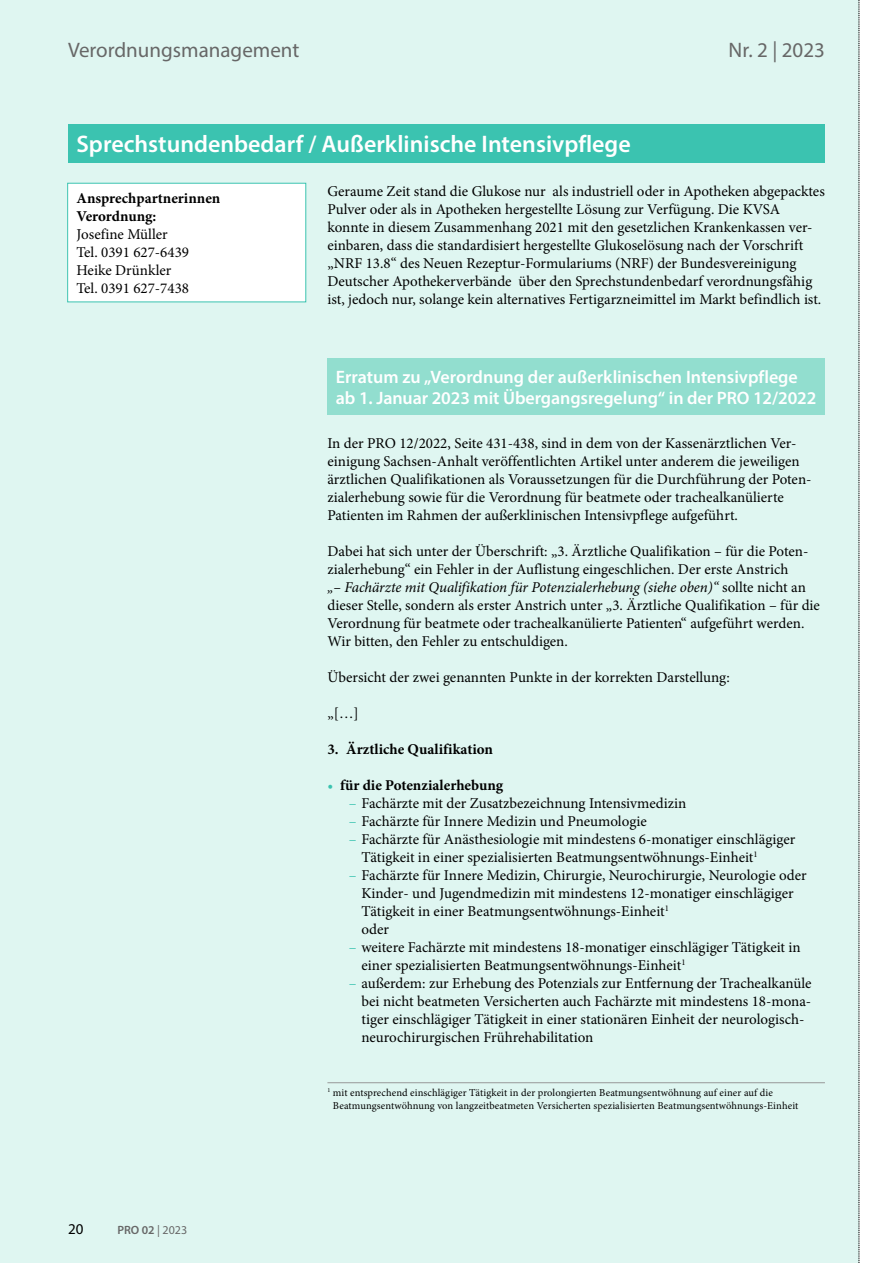
<style>
.page{position:relative;width:893px;height:1263px;background:#fff}
.page>*{position:absolute;margin:0;border:0;box-sizing:border-box;transform-origin:0 0}
.t1{font:600 24px "Myriad Pro";color:#fff}
.t2{font:21px "Myriad Pro";color:#676767}
.t3{font:600 18px/21px "Myriad Pro";letter-spacing:-.005em;color:#fff}
.t4{font:15px/18px "Minion Pro";color:#000}
.t5{font:700 15px/18px "Minion Pro";color:#000}
.t6{font:15px "Myriad Pro";color:#000}
.t7{font:600 12px "Myriad Pro";color:#676767}
.t8{font:10.5px/13.5px "Minion Pro";letter-spacing:.01em;color:#000}
.s1{font-style:italic}
.s2{font-weight:400;color:#3bc3b0}
.s3{color:#3bc3b0}
.s4{font-weight:400}
</style>
<div class="page">
<div style="left:0;top:0;width:859px;height:1263px;background:#dff6f1"></div>
<svg style="left:859px;top:0;width:1px;height:1263px"></svg>
<div style="left:68px;top:124px;width:757px;height:38px;background:#3bc3b0"></div>
<div style="left:327px;top:359px;width:498px;height:56px;background:#92decf"></div>
<div style="left:68px;top:183px;width:238px;height:119px;background:#fff"></div>
<div style="left:67px;top:183px;width:239px;height:119px;border:1px solid #3bc3b0"></div>
<hr style="left:327px;top:1082px;width:498px;height:1px;background:#989898">
<h2 class="t2" style="left:68px;top:37px;width:233px">Verordnungsmanagement</h2>
<h2 class="t2" style="left:729px;top:37px;width:98px">Nr. 2 | 2023</h2>
<h1 class="t1" style="left:77px;top:129px;width:556px">Sprechstundenbedarf / Außerklinische Intensivpflege</h1>
<p class="t4" style="left:327px;top:182px;width:499px">Geraume Zeit stand die Glukose nur als industriell oder in Apotheken abgepacktes Pulver oder als in Apotheken hergestellte Lösung zur Verfügung. Die KVSA konnte in diesem Zusammenhang 2021 mit den gesetzlichen Krankenkassen ver&shy;einbaren, dass die standardisiert hergestellte Glukoselösung nach der Vorschrift „NRF 13.8“ des Neuen Rezeptur-Formulariums (NRF) der Bundesvereinigung Deutscher Apothekerverbände über den Sprechstundenbedarf verordnungsfähig ist, jedoch nur, solange kein alternatives Fertigarzneimittel im Markt befindlich ist.</p>
<p class="t5" style="left:77px;top:189px;width:145px">Ansprechpartnerinnen<br>Verordnung:</p>
<p class="t4" style="left:77px;top:225px;width:114px">Josefine Müller<br>Tel. 0391 627-6439<br>Heike Drünkler<br>Tel. 0391 627-7438</p>
<p class="t3" style="left:336px;top:366px;width:482px">Erratum zu „Verordnung der außerklinischen Intensivpflege ab 1. Januar 2023 mit Übergangsregelung“ in der PRO 12/2022</p>
<p class="t4" style="left:327px;top:434px;width:484px">In der PRO 12/2022, Seite 431-438, sind in dem von der Kassenärztlichen Ver&shy;einigung Sachsen-Anhalt veröffentlichten Artikel unter anderem die jeweiligen ärztlichen Qualifikationen als Voraussetzungen für die Durchführung der Poten&shy;zialerhebung sowie für die Verordnung für beatmete oder trachealkanülierte Patienten im Rahmen der außerklinischen Intensivpflege aufgeführt.</p>
<p class="t4" style="left:327px;top:542px;width:494px">Dabei hat sich unter der Überschrift: „3. Ärztliche Qualifikation – für die Poten&shy;zialerhebung“ ein Fehler in der Auflistung eingeschlichen. Der erste Anstrich<br><span class="s1">„– Fachärzte mit Qualifikation für Potenzialerhebung (siehe oben)“</span> sollte nicht an dieser Stelle, sondern als erster Anstrich unter „3. Ärztliche Qualifikation – für die Verordnung für beatmete oder trachealkanülierte Patienten“ aufgeführt werden.<br>Wir bitten, den Fehler zu entschuldigen.</p>
<p class="t4" style="left:327px;top:668px;width:404px">Übersicht der zwei genannten Punkte in der korrekten Darstellung:</p>
<p class="t4" style="left:327px;top:704px;width:33px">„[…]</p>
<p class="t5" style="left:327px;top:740px;width:167px">3. Ärztliche Qualifikation</p>
<p class="t5" style="left:327px;top:776px;width:177px"><span class="s2">•</span> für die Potenzialerhebung</p>
<p class="t4" style="left:349px;top:794px;width:339px"><span class="s3">–</span> Fachärzte mit der Zusatzbezeichnung Intensivmedizin</p>
<p class="t4" style="left:349px;top:812px;width:300px"><span class="s3">–</span> Fachärzte für Innere Medizin und Pneumologie</p>
<p class="t4" style="left:361px;top:830px;width:435px;text-indent:-13px"><span class="s3">–</span> Fachärzte für Anästhesiologie mit mindestens 6‐monatiger einschlägiger<br>Tätigkeit in einer spezialisierten Beatmungsentwöhnungs‐Einheit<sup>1</sup></p>
<p class="t4" style="left:361px;top:866px;width:447px;text-indent:-13px"><span class="s3">–</span> Fachärzte für Innere Medizin, Chirurgie, Neurochirurgie, Neurologie oder Kinder‐ und Jugendmedizin mit mindestens 12‐monatiger einschlägiger Tätigkeit in einer Beatmungsentwöhnungs‐Einheit<sup>1<br></sup>oder</p>
<p class="t4" style="left:361px;top:938px;width:441px;text-indent:-13px"><span class="s3">–</span> weitere Fachärzte mit mindestens 18‐monatiger einschlägiger Tätigkeit in einer spezialisierten Beatmungsentwöhnungs‐Einheit<sup>1</sup></p>
<p class="t4" style="left:361px;top:974px;width:452px;text-indent:-13px"><span class="s3">–</span> außerdem: zur Erhebung des Potenzials zur Entfernung der Trachealkanüle bei nicht beatmeten Versicherten auch Fachärzte mit mindestens 18‐mona&shy;tiger einschlägiger Tätigkeit in einer stationären Einheit der neurologisch‐ neurochirurgischen Frührehabilitation</p>
<p class="t6" style="left:68px;top:1220px;width:17px">20</p>
<p class="t7" style="left:117px;top:1222px;width:71px">PRO 02 <span class="s4">| 2023</span></p>
<p class="t8" style="left:333px;top:1086px;width:467px;text-indent:-5px"><sup>1</sup> mit entsprechend einschlägiger Tätigkeit in der prolongierten Beatmungsentwöhnung auf einer auf die<br>Beatmungsentwöhnung von langzeitbeatmeten Versicherten spezialisierten Beatmungsentwöhnungs‐Einheit</p>
</div>
